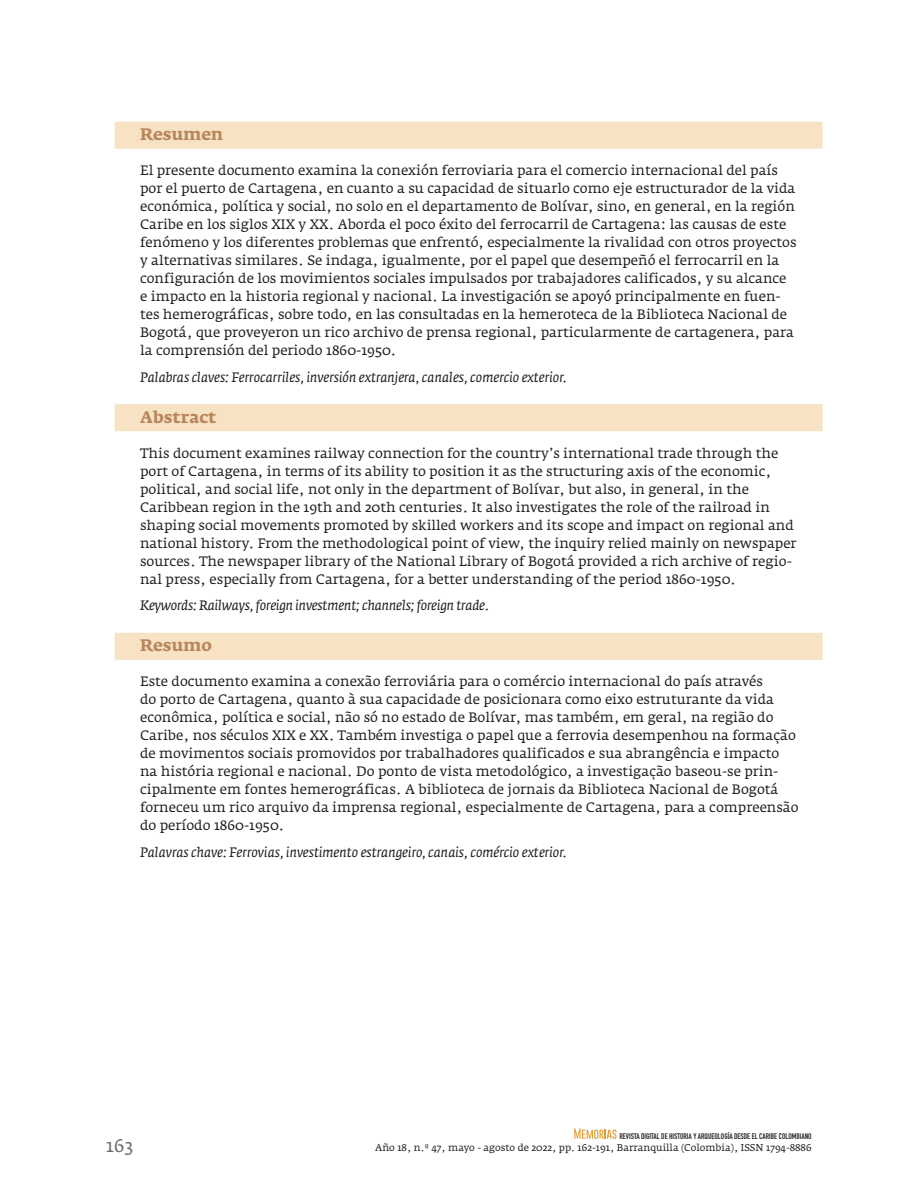
<style>
.page{position:relative;width:918px;height:1188px;background:#fff}
.page>*{position:absolute;margin:0;border:0;box-sizing:border-box;transform-origin:0 0}
.t1{font:18px "Fedra Serif A";color:#6c6d70}
.t2{font:700 16.5px "Fedra Serif A";color:#b8865c}
.t3{font:13.5px/18px "Fedra Serif A";color:#231f20}
.t4{font:italic 13.5px "Fedra Serif A";color:#231f20}
.t5{font:9.75px "Fedra Serif A";color:#231f20}
.t6{font:8.1px "DIN Engschrift Std";color:#231f20}
</style>
<div class="page">
<svg style="left:574px;top:1129px;width:43px;height:10px"></svg>
<div style="left:115px;top:122px;width:708px;height:27px;background:#f7e2c4"></div>
<div style="left:115px;top:404px;width:708px;height:27px;background:#f7e2c4"></div>
<div style="left:115px;top:633px;width:708px;height:27px;background:#f7e2c4"></div>
<p class="t2" style="left:140px;top:125px;width:84px">Resumen</p>
<p class="t3" style="left:140px;top:162px;width:658px">El presente documento examina la conexión ferroviaria para el comercio internacional del país por el puerto de Cartagena, en cuanto a su capacidad de situarlo como eje estructurador de la vida económica, política y social, no solo en el departamento de Bolívar, sino, en general, en la región Caribe en los siglos XIX y XX. Aborda el poco éxito del ferrocarril de Cartagena: las causas de este fenómeno y los diferentes problemas que enfrentó, especialmente la rivalidad con otros proyectos y alternativas similares. Se indaga, igualmente, por el papel que desempeñó el ferrocarril en la configuración de los movimientos sociales impulsados por trabajadores calificados, y su alcance e impacto en la historia regional y nacional. La investigación se apoyó principalmente en fuen&shy;tes hemerográficas, sobre todo, en las consultadas en la hemeroteca de la Biblioteca Nacional de Bogotá, que proveyeron un rico archivo de prensa regional, particularmente de cartagenera, para la comprensión del periodo 1860-1950.</p>
<p class="t4" style="left:140px;top:369px;width:428px">Palabras claves: Ferrocarriles, inversión extranjera, canales, comercio exterior.</p>
<p class="t2" style="left:140px;top:407px;width:78px">Abstract</p>
<p class="t3" style="left:140px;top:444px;width:658px">This document examines railway connection for the country’s international trade through the port of Cartagena, in terms of its ability to position it as the structuring axis of the economic, political, and social life, not only in the department of Bolívar, but also, in general, in the Caribbean region in the 19th and 20th centuries. It also investigates the role of the railroad in shaping social movements promoted by skilled workers and its scope and impact on regional and national history. From the methodological point of view, the inquiry relied mainly on newspaper sources. The newspaper library of the National Library of Bogotá provided a rich archive of regio&shy;nal press, especially from Cartagena, for a better understanding of the period 1860-1950.</p>
<p class="t4" style="left:140px;top:598px;width:350px">Keywords: Railways, foreign investment; channels; foreign trade.</p>
<p class="t2" style="left:140px;top:636px;width:73px">Resumo</p>
<p class="t3" style="left:140px;top:673px;width:660px">Este documento examina a conexão ferroviária para o comércio internacional do país através<br>do porto de Cartagena, quanto à sua capacidade de posicionara como eixo estruturante da vida econômica, política e social, não só no estado de Bolívar, mas também, em geral, na região do Caribe, nos séculos XIX e XX. Também investiga o papel que a ferrovia desempenhou na formação de movimentos sociais promovidos por trabalhadores qualificados e sua abrangência e impacto na história regional e nacional. Do ponto de vista metodológico, a investigação baseou-se prin&shy;cipalmente em fontes hemerográficas. A biblioteca de jornais da Biblioteca Nacional de Bogotá forneceu um rico arquivo da imprensa regional, especialmente de Cartagena, para a compreensão do período 1860-1950.</p>
<p class="t4" style="left:140px;top:844px;width:428px">Palavras chave: Ferrovias, investimento estrangeiro, canais, comércio exterior.</p>
<h1 class="t1" style="left:106px;top:1135px;width:29px">163</h1>
<p class="t6" style="left:620px;top:1131px;width:194px">REVISTA DIGITAL DE HISTORIA Y ARQUEOLOGÍA DESDE EL CARIBE COLOMBIANO</p>
<p class="t5" style="left:375px;top:1142px;width:438px">Año 18, n.º 47, mayo - agosto de 2022, pp. 162-191, Barranquilla (Colombia), ISSN 1794-8886</p>
</div>
